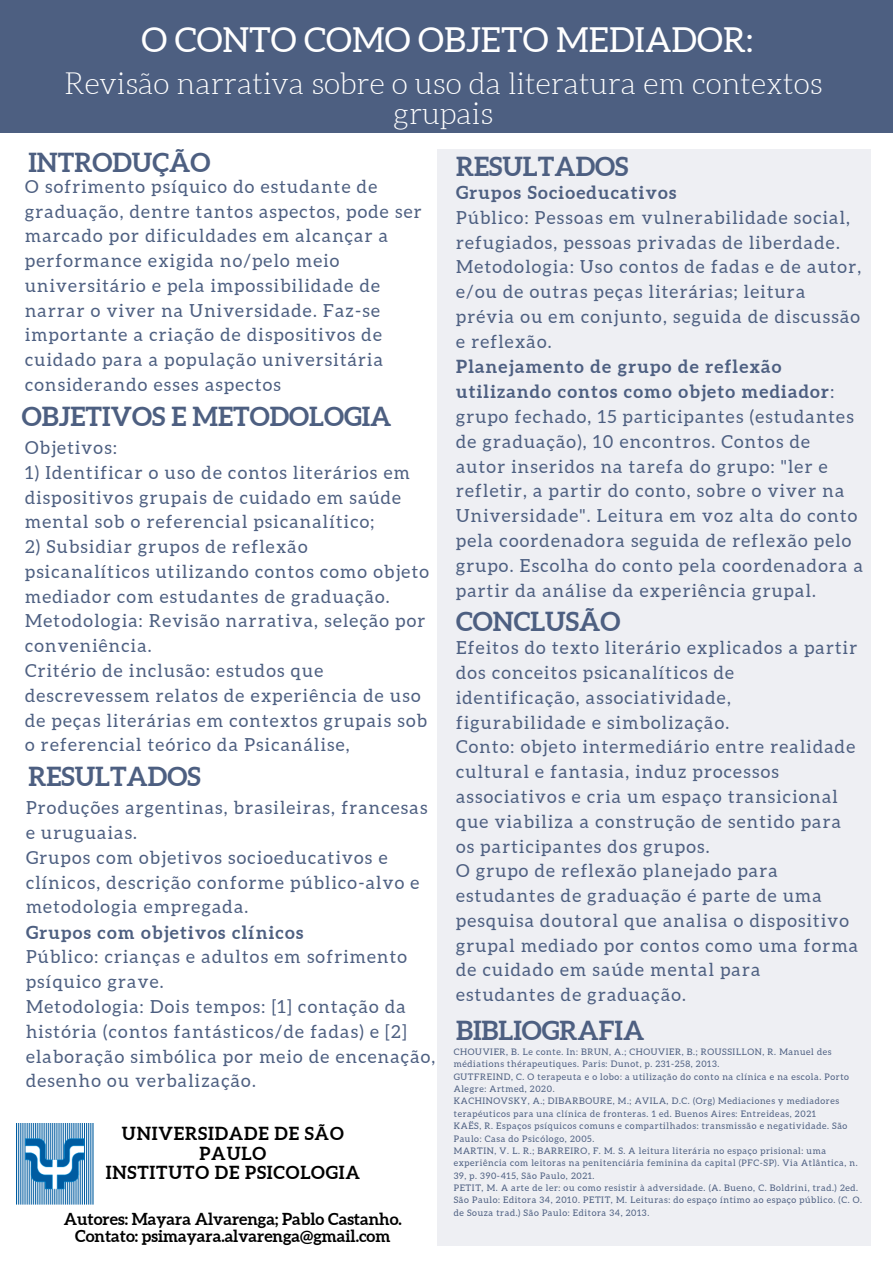
<style>
.page{position:relative;width:893px;height:1263px;background:#fff}
.page>*{position:absolute;margin:0;border:0;box-sizing:border-box;transform-origin:0 0}
.t1{font:34.35px "Aleo";color:#fff}
.t2{font:300 30px/29.8px "Aleo";color:#fff;text-align:center}
.t3{font:700 26.25px "Aleo";color:#4d5f81}
.t4{font:18px/24.8px "Aleo";letter-spacing:.07em;color:#4d5f81}
.t5{font:700 18px "Aleo";letter-spacing:.07em;color:#4d5f81}
.t6{font:700 18px/19.7px "Aleo";letter-spacing:.045em;color:#000;text-align:center}
.t7{font:700 16.5px/16.4px "Aleo";color:#000;text-align:center}
.t8{font:9px/12.4px "Aleo";letter-spacing:.07em;color:#4d5f81}
.s1{font-weight:700}
</style>
<div class="page">
<div style="left:0;top:0;width:893px;height:132px;background:#4d5f81"></div>
<div style="left:438px;top:149px;width:432px;height:1096px;background:#eeeff3"></div>
<img style="left:16px;top:1123px;width:77px;height:81px">
<h1 class="t1" style="left:141px;top:20px;width:613px">O CONTO COMO OBJETO MEDIADOR:</h1>
<h2 class="t2" style="left:64px;top:69px;width:759px">Revisão narrativa sobre o uso da literatura em contextos grupais</h2>
<h3 class="t3" style="left:456px;top:151px;width:174px">RESULTADOS</h3>
<p class="t5" style="left:456px;top:182px;width:222px">Grupos Socioeducativos</p>
<p class="t4" style="left:456px;top:205px;width:406px">Público: Pessoas em vulnerabilidade social, refugiados, pessoas privadas de liberdade.<br>Metodologia: Uso contos de fadas e de autor, e/ou de outras peças literárias; leitura prévia ou em conjunto, seguida de discussão e reflexão.</p>
<p class="t4" style="left:456px;top:354px;width:408px"><span class="s1">Planejamento de grupo de reflexão utilizando contos como objeto mediador</span>: grupo fechado, 15 participantes (estudantes de graduação), 10 encontros. Contos de autor inseridos na tarefa do grupo: "ler e refletir, a partir do conto, sobre o viver na Universidade". Leitura em voz alta do conto pela coordenadora seguida de reflexão pelo grupo. Escolha do conto pela coordenadora a partir da análise da experiência grupal.</p>
<h3 class="t3" style="left:28px;top:147px;width:183px">INTRODUÇÃO</h3>
<p class="t4" style="left:25px;top:174px;width:398px">O sofrimento psíquico do estudante de graduação, dentre tantos aspectos, pode ser marcado por dificuldades em alcançar a performance exigida no/pelo meio universitário e pela impossibilidade de narrar o viver na Universidade. Faz-se importante a criação de dispositivos de cuidado para a população universitária considerando esses aspectos</p>
<h3 class="t3" style="left:22px;top:401px;width:371px">OBJETIVOS E METODOLOGIA</h3>
<p class="t4" style="left:25px;top:435px;width:93px">Objetivos:</p>
<p class="t4" style="left:25px;top:460px;width:386px">1) Identificar o uso de contos literários em dispositivos grupais de cuidado em saúde mental sob o referencial psicanalítico;</p>
<p class="t4" style="left:25px;top:534px;width:405px">2) Subsidiar grupos de reflexão psicanalíticos utilizando contos como objeto mediador com estudantes de graduação.<br>Metodologia: Revisão narrativa, seleção por conveniência.<br>Critério de inclusão: estudos que descrevessem relatos de experiência de uso de peças literárias em contextos grupais sob o referencial teórico da Psicanálise,</p>
<h3 class="t3" style="left:456px;top:607px;width:166px">CONCLUSÃO</h3>
<p class="t4" style="left:456px;top:636px;width:403px">Efeitos do texto literário explicados a partir dos conceitos psicanalíticos de identificação, associatividade, figurabilidade e simbolização.<br>Conto: objeto intermediário entre realidade cultural e fantasia, induz processos associativos e cria um espaço transicional que viabiliza a construção de sentido para os participantes dos grupos.<br>O grupo de reflexão planejado para estudantes de graduação é parte de uma pesquisa doutoral que analisa o dispositivo grupal mediado por contos como uma forma de cuidado em saúde mental para estudantes de graduação.</p>
<h3 class="t3" style="left:28px;top:762px;width:174px">RESULTADOS</h3>
<p class="t4" style="left:26px;top:795px;width:403px">Produções argentinas, brasileiras, francesas e uruguaias.<br>Grupos com objetivos socioeducativos e clínicos, descrição conforme público-alvo e metodologia empregada.</p>
<p class="t5" style="left:26px;top:922px;width:279px">Grupos com objetivos clínicos</p>
<p class="t4" style="left:26px;top:944px;width:411px">Público: crianças e adultos em sofrimento psíquico grave.<br>Metodologia: Dois tempos: [1] contação da história (contos fantásticos/de fadas) e [2] elaboração simbólica por meio de encenação, desenho ou verbalização.</p>
<h3 class="t3" style="left:456px;top:1015px;width:190px">BIBLIOGRAFIA</h3>
<p class="t8" style="left:454px;top:1045px;width:410px">CHOUVIER, B. Le conte. In: BRUN, A.; CHOUVIER, B.; ROUSSILLON, R. Manuel des médiations thérapeutiques. Paris: Dunot, p. 231-258, 2013.<br>GUTFREIND, C. O terapeuta e o lobo: a utilização do conto na clínica e na escola. Porto Alegre: Artmed, 2020.<br>KACHINOVSKY, A.; DIBARBOURE, M.; AVILA, D.C. (Org) Mediaciones y mediadores terapéuticos para una clínica de fronteras. 1 ed. Buenos Aires: Entreideas, 2021<br>KAËS, R. Espaços psíquicos comuns e compartilhados: transmissão e negatividade. São Paulo: Casa do Psicólogo, 2005.<br>MARTIN, V. L. R.; BARREIRO, F. M. S. A leitura literária no espaço prisional: uma experiência com leitoras na penitenciária feminina da capital (PFC-SP). Via Atlântica, n.<br>39, p. 390-415, São Paulo, 2021.<br>PETIT, M. A arte de ler: ou como resistir à adversidade. (A. Bueno, C. Boldrini, trad.) 2ed.<br>São Paulo: Editora 34, 2010. PETIT, M. Leituras: do espaço íntimo ao espaço público. (C. O. de Souza trad.) São Paulo: Editora 34, 2013.</p>
<p class="t6" style="left:106px;top:1123px;width:256px">UNIVERSIDADE DE SÃO<br>PAULO<br>INSTITUTO DE PSICOLOGIA</p>
<p class="t7" style="left:64px;top:1211px;width:340px">Autores: Mayara Alvarenga; Pablo Castanho.<br>Contato: psimayara.alvarenga@gmail.com</p>
</div>
